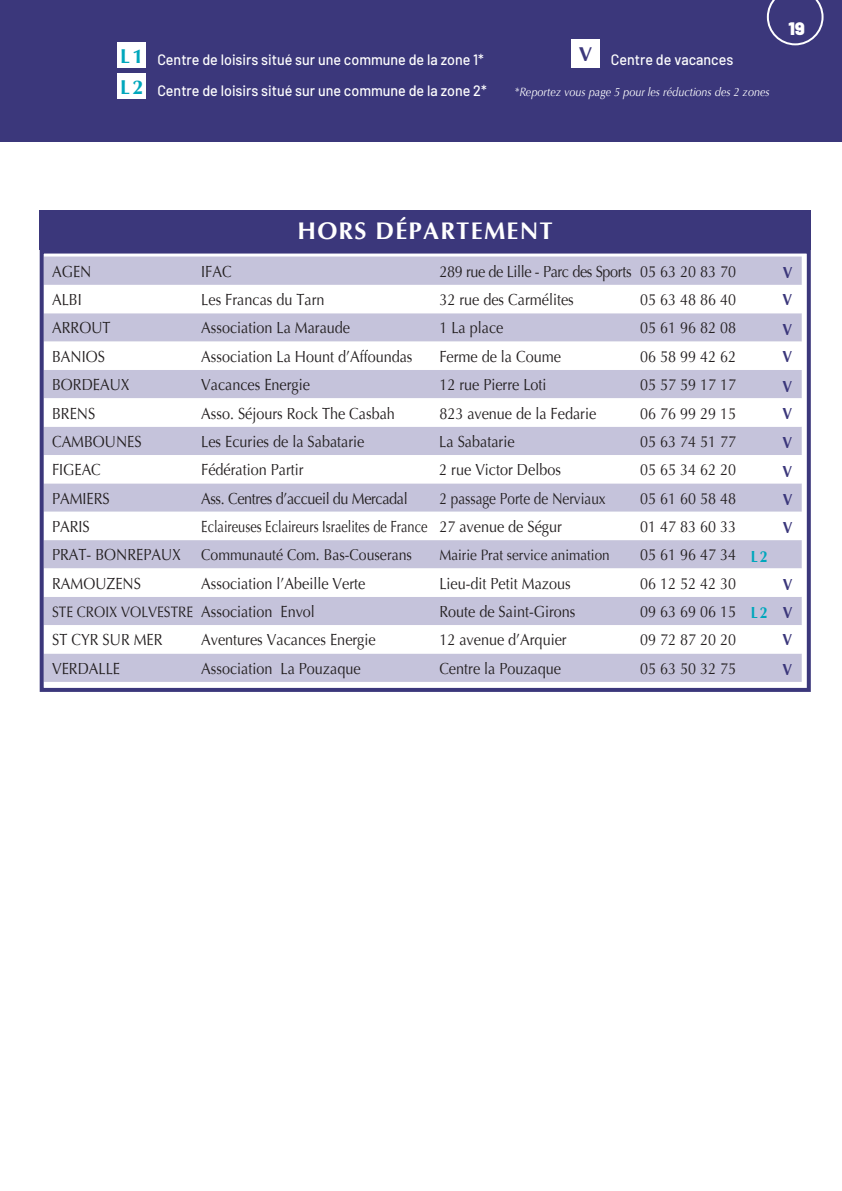
<style>
.page{position:relative;width:842px;height:1191px;background:#fff}
.page>*{position:absolute;margin:0;border:0;box-sizing:border-box;transform-origin:0 0}
.t1{font:700 24px "Optima";letter-spacing:.05em;color:#fff}
.t2{font:700 20px "Optima";color:#00a7bc}
.t3{font:700 20px "Optima";color:#3b377b}
.t4{font:900 18px "Barlow";color:#fff}
.t5{font:16px "Optima";color:#231f20;scale:.9 1}
.t6{font:16px "Optima";letter-spacing:-.025em;color:#231f20;scale:.9 1}
.t7{font:16px "Optima";color:#231f20;scale:.8 1}
.t8{font:16px "Optima";color:#231f20;scale:.85 1}
.t9{font:700 16px "Optima";color:#3b377b;scale:.9 1}
.t10{font:15.6px "Optima";color:#231f20;scale:.9 1}
.t11{font:500 15px "Barlow";color:#fff;scale:.95 1}
.t12{font:15px "Optima";color:#231f20;scale:.9 1}
.t13{font:italic 12px "Optima";color:#fff;scale:.9 1}
.s1{font-weight:700;color:#00a7bc}
.s2{font-size:16px}
.s3{font-weight:700;color:#3b377b}
</style>
<div class="page">
<div style="left:45px;top:256px;width:757px;height:426px;background:#c5c3db"></div>
<svg style="left:45px;top:285px;width:757px;height:368px"></svg>
<div style="left:40px;top:249px;width:771px;height:443px;border:4px solid #3b377b"></div>
<div style="left:40px;top:210px;width:771px;height:39px;background:#3b377b"></div>
<div style="left:0;top:0;width:842px;height:142px;background:#3b377b"></div>
<div style="left:118px;top:43px;width:28px;height:25px;background:#fff"></div>
<div style="left:118px;top:74px;width:28px;height:25px;background:#fff"></div>
<div style="left:571px;top:40px;width:29px;height:28px;background:#fff"></div>
<svg style="left:767px;top:0;width:56px;height:45px"></svg>
<p class="t3" style="left:579px;top:43px;width:15px">V</p>
<p class="t2" style="left:120px;top:45px;width:25px">L1</p>
<p class="t11" style="left:611px;top:49px;width:130px">Centre de vacances</p>
<p class="t11" style="left:120px;top:80px;width:387px"><sup>L2</sup> Centre de loisirs situé sur une commune de la zone 2*</p>
<p class="t11" style="left:157px;top:49px;width:345px">Centre de loisirs situé sur une commune de la zone 1*</p>
<p class="t13" style="left:514px;top:85px;width:285px">*Reportez vous page 5 pour les réductions des 2 zones</p>
<p class="t4" style="left:789px;top:15px;width:18px">19</p>
<h1 class="t1" style="left:298px;top:217px;width:257px">HORS DÉPARTEMENT</h1>
<p class="t5" style="left:52px;top:262px;width:45px">AGEN</p>
<p class="t5" style="left:201px;top:262px;width:35px">IFAC</p>
<p class="t6" style="left:439px;top:262px;width:331px">289 rue de Lille - Parc des Sports 05 63 20 83 70</p>
<p class="t9" style="left:783px;top:264px;width:12px">V</p>
<p class="t5" style="left:52px;top:290px;width:34px">ALBI</p>
<p class="t5" style="left:201px;top:290px;width:138px">Les Francas du Tarn</p>
<p class="t5" style="left:439px;top:290px;width:151px">32 rue des Carmélites</p>
<p class="t5" style="left:640px;top:290px;width:108px">05 63 48 86 40</p>
<p class="t9" style="left:783px;top:290px;width:12px">V</p>
<p class="t5" style="left:52px;top:319px;width:66px">ARROUT</p>
<p class="t5" style="left:201px;top:319px;width:167px">Association La Maraude</p>
<p class="t5" style="left:439px;top:319px;width:73px">1 La place</p>
<p class="t5" style="left:640px;top:319px;width:108px">05 61 96 82 08</p>
<p class="t9" style="left:783px;top:320px;width:12px">V</p>
<p class="t5" style="left:52px;top:347px;width:60px">BANIOS</p>
<p class="t5" style="left:201px;top:347px;width:236px">Association La Hount d’Affoundas</p>
<p class="t5" style="left:439px;top:347px;width:137px">Ferme de la Coume</p>
<p class="t5" style="left:640px;top:347px;width:108px">06 58 99 42 62</p>
<p class="t9" style="left:783px;top:347px;width:12px">V</p>
<p class="t5" style="left:52px;top:375px;width:88px">BORDEAUX</p>
<p class="t5" style="left:201px;top:375px;width:122px">Vacances Energie</p>
<p class="t5" style="left:439px;top:375px;width:121px">12 rue Pierre Loti</p>
<p class="t5" style="left:640px;top:375px;width:108px">05 57 59 17 17</p>
<p class="t9" style="left:783px;top:377px;width:12px">V</p>
<p class="t5" style="left:52px;top:404px;width:49px">BRENS</p>
<p class="t5" style="left:201px;top:404px;width:217px">Asso. Séjours Rock The Casbah</p>
<p class="t5" style="left:439px;top:404px;width:176px">823 avenue de la Fedarie</p>
<p class="t5" style="left:640px;top:404px;width:108px">06 76 99 29 15</p>
<p class="t9" style="left:782px;top:404px;width:12px">V</p>
<p class="t5" style="left:52px;top:432px;width:101px">CAMBOUNES</p>
<p class="t5" style="left:201px;top:432px;width:183px">Les Ecuries de la Sabatarie</p>
<p class="t5" style="left:439px;top:432px;width:85px">La Sabatarie</p>
<p class="t5" style="left:640px;top:432px;width:108px">05 63 74 51 77</p>
<p class="t9" style="left:782px;top:434px;width:12px">V</p>
<p class="t5" style="left:52px;top:460px;width:56px">FIGEAC</p>
<p class="t5" style="left:201px;top:460px;width:115px">Fédération Partir</p>
<p class="t5" style="left:439px;top:460px;width:137px">2 rue Victor Delbos</p>
<p class="t5" style="left:640px;top:460px;width:108px">05 65 34 62 20</p>
<p class="t9" style="left:782px;top:462px;width:12px">V</p>
<p class="t5" style="left:52px;top:489px;width:66px">PAMIERS</p>
<p class="t6" style="left:201px;top:489px;width:231px">Ass. Centres d’accueil du Mercadal</p>
<p class="t8" style="left:439px;top:489px;width:197px">2 passage Porte de Nerviaux</p>
<p class="t5" style="left:640px;top:489px;width:108px">05 61 60 58 48</p>
<p class="t9" style="left:783px;top:490px;width:12px">V</p>
<p class="t5" style="left:52px;top:517px;width:43px">PARIS</p>
<p class="t7" style="left:201px;top:517px;width:452px">Eclaireuses Eclaireurs Israelites de France 27 avenue de Ségur</p>
<p class="t5" style="left:640px;top:517px;width:108px">01 47 83 60 33</p>
<p class="t9" style="left:783px;top:519px;width:12px">V</p>
<p class="t5" style="left:52px;top:545px;width:145px">PRAT- BONREPAUX</p>
<p class="t10" style="left:201px;top:546px;width:236px">Communauté Com. Bas-Couserans</p>
<p class="t12" style="left:439px;top:546px;width:191px">Mairie Prat service animation</p>
<p class="t5" style="left:640px;top:545px;width:143px">05 61 96 47 34 <span class="s1">L2</span></p>
<p class="t5" style="left:52px;top:574px;width:100px">RAMOUZENS</p>
<p class="t5" style="left:201px;top:574px;width:184px">Association l’Abeille Verte</p>
<p class="t5" style="left:439px;top:574px;width:147px">Lieu-dit Petit Mazous</p>
<p class="t5" style="left:640px;top:574px;width:108px">06 12 52 42 30</p>
<p class="t9" style="left:783px;top:575px;width:12px">V</p>
<p class="t12" style="left:52px;top:603px;width:293px">STE CROIX VOLVESTRE <span class="s2">Association Envol</span></p>
<p class="t5" style="left:439px;top:602px;width:153px">Route de Saint-Girons</p>
<p class="t5" style="left:640px;top:602px;width:171px">09 63 69 06 15 <span class="s1">L2</span> <span class="s3">V</span></p>
<p class="t5" style="left:52px;top:631px;width:124px">ST CYR SUR MER</p>
<p class="t5" style="left:201px;top:631px;width:195px">Aventures Vacances Energie</p>
<p class="t5" style="left:439px;top:631px;width:143px">12 avenue d’Arquier</p>
<p class="t5" style="left:640px;top:631px;width:108px">09 72 87 20 20</p>
<p class="t9" style="left:783px;top:631px;width:12px">V</p>
<p class="t5" style="left:52px;top:659px;width:77px">VERDALLE</p>
<p class="t5" style="left:201px;top:659px;width:178px">Association La Pouzaque</p>
<p class="t5" style="left:439px;top:659px;width:137px">Centre la Pouzaque</p>
<p class="t5" style="left:640px;top:659px;width:108px">05 63 50 32 75</p>
<p class="t9" style="left:783px;top:660px;width:12px">V</p>
</div>
